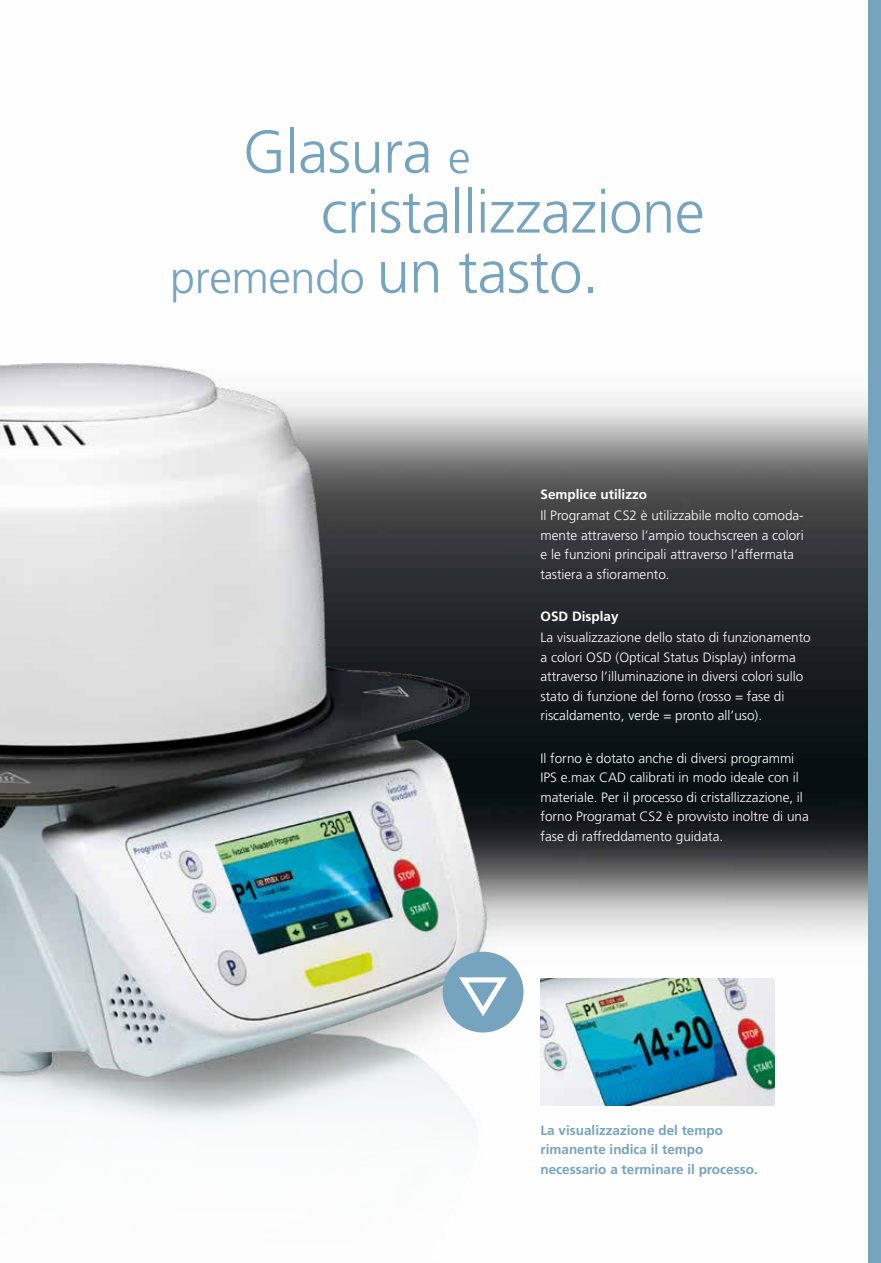
<style>
.page{position:relative;width:881px;height:1263px;background:#fff}
.page>*{position:absolute;margin:0;border:0;box-sizing:border-box;transform-origin:0 0}
.t1{font:300 60px/60px "Frutiger";letter-spacing:-.01em;color:#76a3be}
.t2{font:300 45px "Frutiger";letter-spacing:-.01em;color:#76a3be}
.t3{font:300 13.5px/19.5px "Frutiger";color:#fff}
.t4{font:700 13.5px/19.5px "Frutiger";color:#76a3be}
.t5{font:700 13.5px "Frutiger";color:#fff}
.s1{font-size:45px}
.s2{font-size:60px}
</style>
<div class="page">
<img style="left:682px;top:397px;width:185px;height:709px">
<img style="left:0;top:363px;width:682px;height:767px">
<img style="left:540px;top:978px;width:234px;height:128px">
<div style="left:867px;top:0;width:13px;height:1263px;background:#76a3be"></div>
<div style="left:442px;top:952px;width:81px;height:80px;background:#76a3be;border-radius:50%"></div>
<svg style="left:459px;top:977px;width:48px;height:39px"></svg>
<h1 class="t1" style="left:321px;top:123px;width:385px;text-indent:-78px">Glasura <span class="s1">e </span>cristallizzazione</h1>
<h2 class="t2" style="left:170px;top:252px;width:429px">premendo <span class="s2">un tasto.</span></h2>
<p class="t5" style="left:540px;top:486px;width:108px">Semplice utilizzo</p>
<p class="t3" style="left:540px;top:506px;width:265px">Il Programat CS2 è utilizzabile molto comoda&shy;mente attraverso l’ampio touchscreen a colori e le funzioni principali attraverso l’affermata tastiera a sfioramento.</p>
<p class="t5" style="left:540px;top:609px;width:80px">OSD Display</p>
<p class="t3" style="left:540px;top:628px;width:272px">La visualizzazione dello stato di funzionamento a colori OSD (Optical Status Display) informa attraverso l’illuminazione in diversi colori sullo stato di funzione del forno (rosso = fase di riscaldamento, verde = pronto all’uso).</p>
<p class="t3" style="left:540px;top:749px;width:270px">Il forno è dotato anche di diversi programmi IPS e.max CAD calibrati in modo ideale con il materiale. Per il processo di cristallizzazione, il forno Programat CS2 è provvisto inoltre di una fase di raffreddamento guidata.</p>
<p class="t4" style="left:540px;top:1120px;width:219px">La visualizzazione del tempo rimanente indica il tempo necessario a terminare il processo.</p>
</div>
